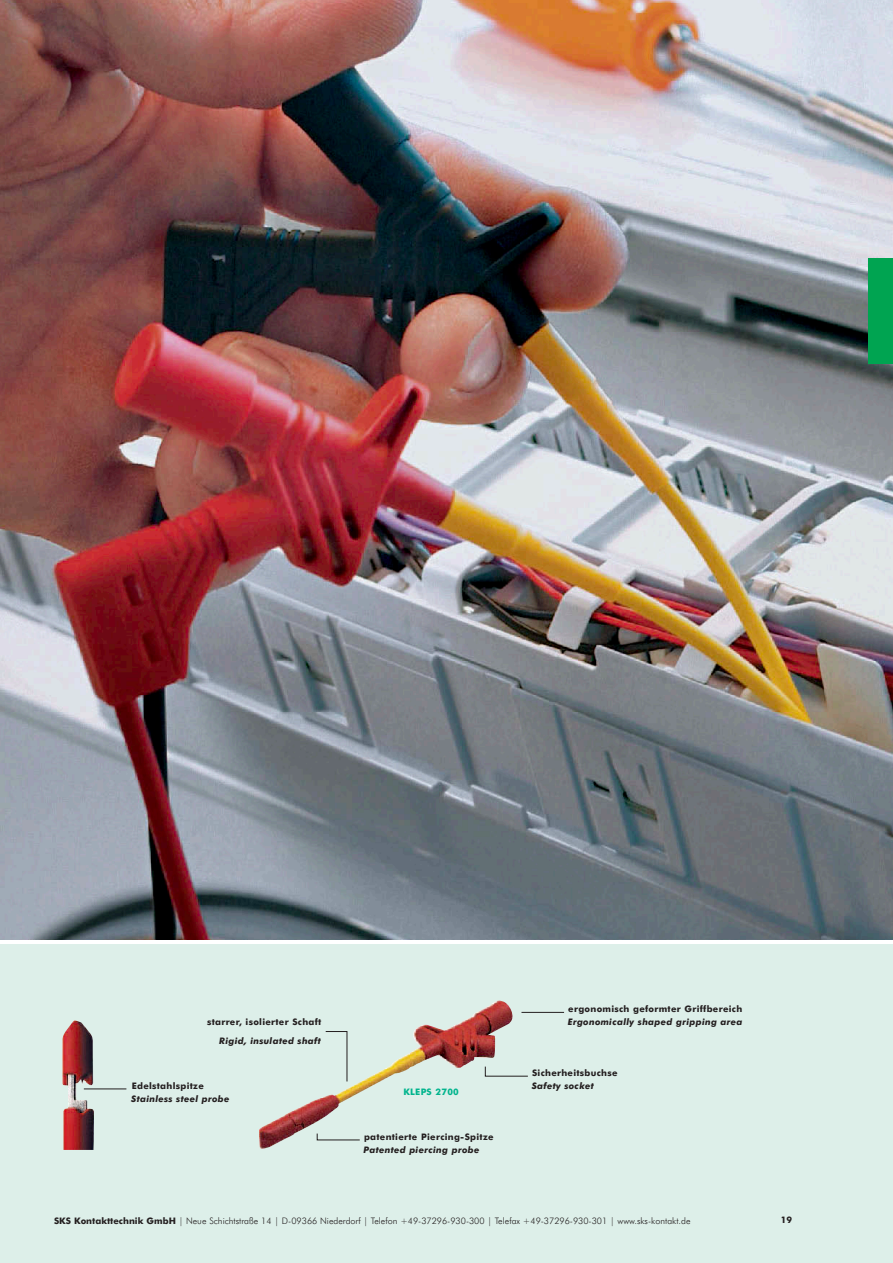
<style>
.page{position:relative;width:893px;height:1263px;background:#fff}
.page>*{position:absolute;margin:0;border:0;box-sizing:border-box;transform-origin:0 0}
.t1{font:300 9px "Futura BT";color:#231e1f}
.t2{font:700 9px "Futura BT";letter-spacing:.03em;color:#231e1f}
.t3{font:italic 700 9px "Futura BT";letter-spacing:.03em;color:#231e1f}
.t4{font:700 9px "Futura BT";letter-spacing:.03em;color:#00b48d}
.s1{font-weight:700}
</style>
<div class="page">
<img style="left:0;top:0;width:892px;height:1263px">
<p class="t2" style="left:207px;top:1017px;width:116px">starrer, isolierter Schaft</p>
<p class="t2" style="left:132px;top:1080px;width:74px">Edelstahlspitze</p>
<p class="t3" style="left:219px;top:1036px;width:103px">Rigid, insulated shaft</p>
<p class="t3" style="left:131px;top:1093px;width:100px">Stainless steel probe</p>
<p class="t4" style="left:403px;top:1087px;width:57px">KLEPS 2700</p>
<p class="t2" style="left:364px;top:1132px;width:131px">patentierte Piercing-Spitze</p>
<p class="t3" style="left:363px;top:1144px;width:117px">Patented piercing probe</p>
<p class="t2" style="left:568px;top:1004px;width:175px">ergonomisch geformter Griffbereich</p>
<p class="t3" style="left:567px;top:1017px;width:176px">Ergonomically shaped gripping area</p>
<p class="t2" style="left:532px;top:1068px;width:87px">Sicherheitsbuchse</p>
<p class="t3" style="left:531px;top:1080px;width:64px">Safety socket</p>
<p class="t1" style="left:54px;top:1215px;width:637px"><span class="s1">SKS Kontakttechnik GmbH</span> | Neue Schichtstraße 14 | D-09366 Niederdorf | Telefon +49-37296-930-300 | Telefax +49-37296-930-301 | www.sks-kontakt.de</p>
<p class="t2" style="left:780px;top:1215px;width:13px">19</p>
</div>
